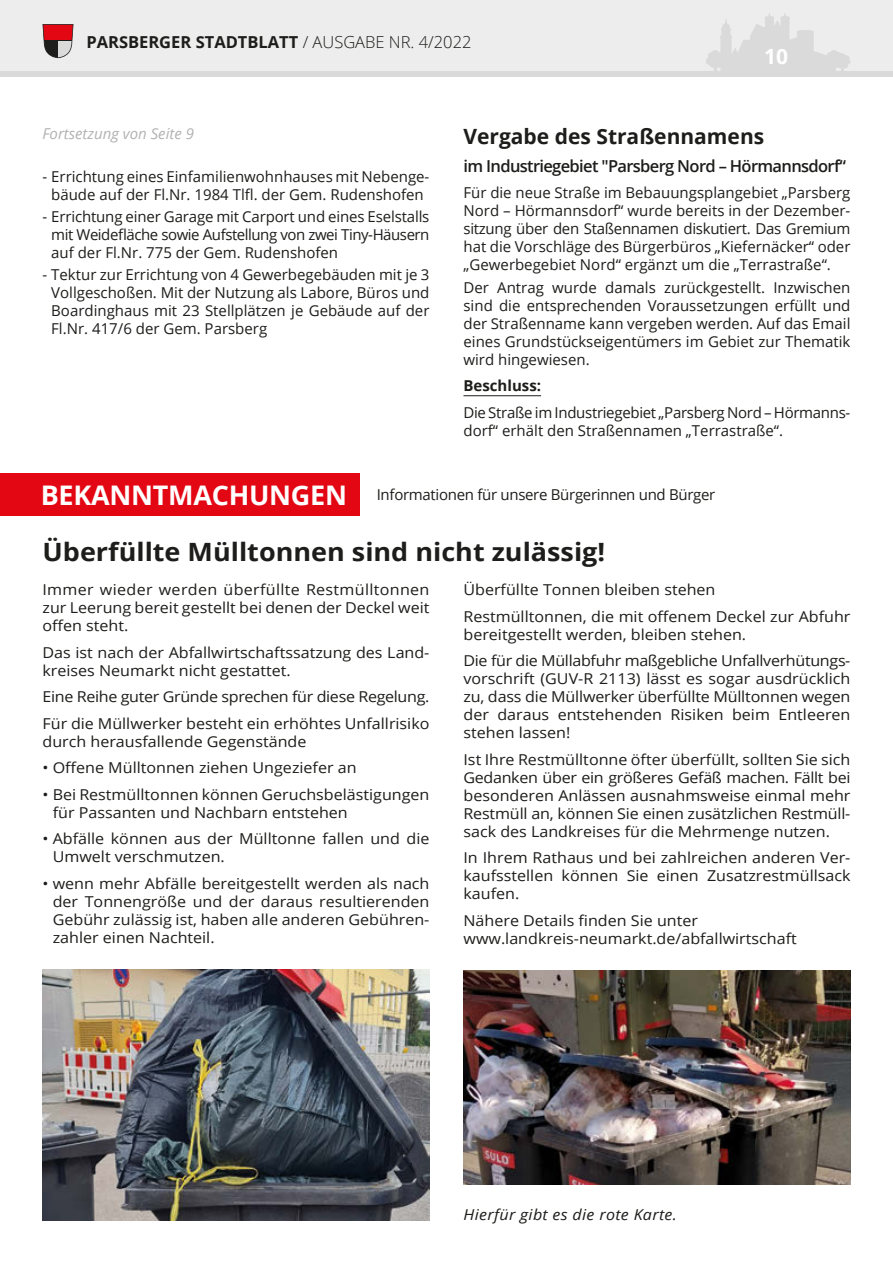
<style>
.page{position:relative;width:893px;height:1263px;background:#fff}
.page>*{position:absolute;margin:0;border:0;box-sizing:border-box;transform-origin:0 0}
.t1{font:700 25.2px "Open Sans";color:#1d1d1b;scale:1.07 1}
.t2{font:700 21px "Open Sans";color:#1d1d1b}
.t3{font:700 21px "Open Sans";color:#fff}
.t4{font:600 16.5px "Open Sans";letter-spacing:-.04em;color:#1d1d1b}
.t5{font:700 16.5px "Open Sans";color:#1d1d1b}
.t6{font:15px/18px "Open Sans";color:#1d1d1b;scale:1.07 1}
.t7{font:15px/18px "Open Sans";color:#1d1d1b;text-align:justify}
.t8{font:15px/18px "Open Sans";letter-spacing:-.02em;color:#1d1d1b}
.t9{font:15px/26.5px "Open Sans";letter-spacing:-.02em;color:#1d1d1b;scale:1.07 1}
.t10{font:italic 15px "Open Sans";letter-spacing:.02em;color:#1d1d1b;scale:1.07 1}
.t11{font:italic 15px "Open Sans";color:#b3b2b2}
.t12{font:700 15px "Open Sans";color:#1d1d1b}
.s1{font-weight:300}
.s2{font-weight:700;font-size:27px;color:#fff}
</style>
<div class="page">
<div style="left:0;top:0;width:893px;height:72px;background:#ededed"></div>
<svg style="left:706px;top:13px;width:144px;height:58px"></svg>
<div style="left:747px;top:54px;width:23px;height:18px;background:#dadada"></div>
<svg style="left:43px;top:24px;width:31px;height:34px"></svg>
<div style="left:0;top:71px;width:893px;height:6px;background:#dadada"></div>
<hr style="left:463px;top:395px;width:78px;height:1px;background:#1d1d1b">
<div style="left:0;top:473px;width:360px;height:42px;background:#e30613"></div>
<img style="left:463px;top:971px;width:387px;height:213px">
<img style="left:43px;top:969px;width:386px;height:251px">
<p class="t5" style="left:86px;top:30px;width:387px">PARSBERGER STADTBLATT <span class="s1">/ AUSGABE NR. 4/2022</span></p>
<h2 class="t3" style="left:764px;top:42px;width:25px">10</h2>
<p class="t11" style="left:43px;top:123px;width:153px">Fortsetzung von Seite 9</p>
<p class="t7" style="left:43px;top:167px;width:388px;text-align:center">- Errichtung eines Einfamilienwohnhauses mit Nebenge&shy;bäude auf der Fl.Nr. 1984 Tlfl. der Gem. Rudenshofen</p>
<p class="t7" style="left:51px;top:207px;width:380px;text-indent:-9px">- Errichtung einer Garage mit Carport und eines Eselstalls mit Weidefläche sowie Aufstellung von zwei Tiny-Häusern auf der Fl.Nr. 775 der Gem. Rudenshofen</p>
<p class="t7" style="left:51px;top:265px;width:380px;text-indent:-9px">- Tektur zur Errichtung von 4 Gewerbegebäuden mit je 3<br>Vollgeschoßen. Mit der Nutzung als Labore, Büros und Boardinghaus mit 23 Stellplätzen je Gebäude auf der Fl.Nr. 417/6 der Gem. Parsberg</p>
<h2 class="t2" style="left:463px;top:121px;width:302px">Vergabe des Straßennamens</h2>
<p class="t4" style="left:463px;top:155px;width:384px">im Industriegebiet "Parsberg Nord – Hörmannsdorf“</p>
<p class="t7" style="left:463px;top:184px;width:388px">Für die neue Straße im Bebauungsplangebiet „Parsberg Nord – Hörmannsdorf“ wurde bereits in der Dezember&shy;sitzung über den Staßennamen diskutiert. Das Gremium hat die Vorschläge des Bürgerbüros „Kiefernäcker“ oder „Gewerbegebiet Nord“ ergänzt um die „Terrastraße“.</p>
<p class="t7" style="left:463px;top:278px;width:388px">Der Antrag wurde damals zurückgestellt. Inzwischen sind die entsprechenden Voraussetzungen erfüllt und der Straßenname kann vergeben werden. Auf das Email eines Grundstückseigentümers im Gebiet zur Thematik wird hingewiesen.</p>
<p class="t12" style="left:463px;top:375px;width:79px">Beschluss:</p>
<p class="t8" style="left:463px;top:403px;width:388px">Die Straße im Industriegebiet „Parsberg Nord – Hörmanns&shy;dorf“ erhält den Straßennamen „Terrastraße“.</p>
<p class="t8" style="left:41px;top:485px;width:676px"><span class="s2">BEKANNTMACHUNGEN</span> Informationen für unsere Bürgerinnen und Bürger</p>
<h1 class="t1" style="left:43px;top:534px;width:527px">Überfüllte Mülltonnen sind nicht zulässig!</h1>
<p class="t6" style="left:43px;top:580px;width:363px;text-align:justify">Immer wieder werden überfüllte Restmülltonnen zur Leerung bereit gestellt bei denen der Deckel weit offen steht.</p>
<p class="t6" style="left:43px;top:643px;width:363px">Das ist nach der Abfallwirtschaftssatzung des Land&shy;kreises Neumarkt nicht gestattet.</p>
<p class="t6" style="left:43px;top:683px;width:363px;line-height:26.5px">Eine Reihe guter Gründe sprechen für diese Regelung.<br>Für die Müllwerker besteht ein erhöhtes Unfallrisiko</p>
<p class="t6" style="left:43px;top:732px;width:248px">durch herausfallende Gegenstände</p>
<p class="t6" style="left:43px;top:758px;width:295px">• Offene Mülltonnen ziehen Ungeziefer an</p>
<p class="t6" style="left:53px;top:785px;width:354px;text-indent:-10px">• Bei Restmülltonnen können Geruchsbelästigungen für Passanten und Nachbarn entstehen</p>
<p class="t6" style="left:53px;top:830px;width:354px;text-indent:-10px">• Abfälle können aus der Mülltonne fallen und die<br>Umwelt verschmutzen.</p>
<p class="t6" style="left:53px;top:874px;width:354px;text-align:justify;text-indent:-10px">• wenn mehr Abfälle bereitgestellt werden als nach der Tonnengröße und der daraus resultierenden Gebühr zulässig ist, haben alle anderen Gebühren&shy;zahler einen Nachteil.</p>
<p class="t6" style="left:463px;top:576px;width:363px;line-height:26.5px">Überfüllte Tonnen bleiben stehen<br>Restmülltonnen, die mit offenem Deckel zur Abfuhr</p>
<p class="t9" style="left:463px;top:621px;width:363px">bereitgestellt werden, bleiben stehen.<br>Die für die Müllabfuhr maßgebliche Unfallverhütungs-</p>
<p class="t6" style="left:463px;top:669px;width:363px;text-align:justify">vorschrift (GUV-R 2113) lässt es sogar ausdrücklich zu, dass die Müllwerker überfüllte Mülltonnen wegen der daraus entstehenden Risiken beim Entleeren stehen lassen!</p>
<p class="t6" style="left:463px;top:750px;width:363px;text-align:justify">Ist Ihre Restmülltonne öfter überfüllt, sollten Sie sich Gedanken über ein größeres Gefäß machen. Fällt bei besonderen Anlässen ausnahmsweise einmal mehr Restmüll an, können Sie einen zusätzlichen Restmüll&shy;sack des Landkreises für die Mehrmenge nutzen.</p>
<p class="t6" style="left:463px;top:848px;width:363px;text-align:justify">In Ihrem Rathaus und bei zahlreichen anderen Ver&shy;kaufsstellen können Sie einen Zusatzrestmüllsack kaufen.</p>
<p class="t6" style="left:463px;top:911px;width:313px">Nähere Details finden Sie unter www.landkreis-neumarkt.de/abfallwirtschaft</p>
<p class="t10" style="left:463px;top:1205px;width:201px">Hierfür gibt es die rote Karte.</p>
</div>
